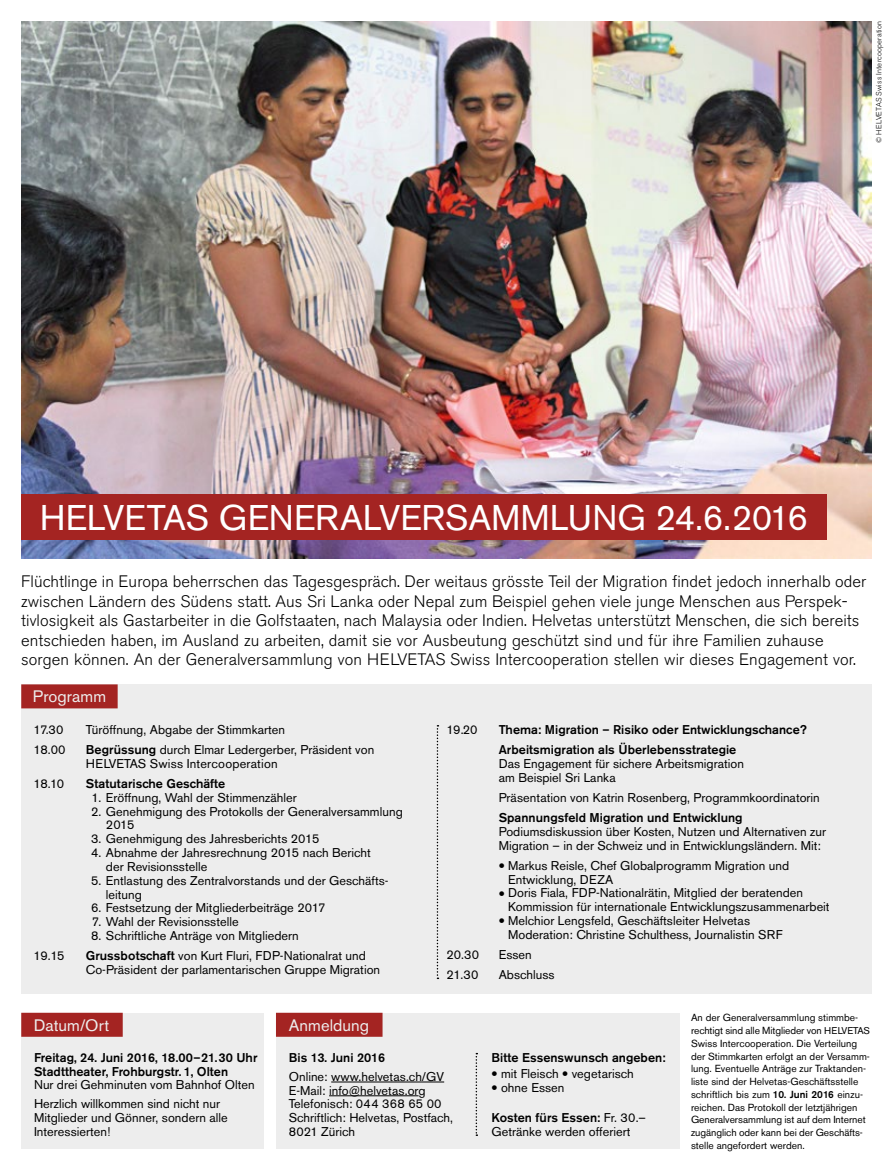
<style>
.page{position:relative;width:893px;height:1170px;background:#fff}
.page>*{position:absolute;margin:0;border:0;box-sizing:border-box;transform-origin:0 0}
.t1{font:35.4px "Akzidenz Grotesk BE";color:#fff}
.t2{font:300 16.5px/19.5px "Akzidenz Grotesk BE";letter-spacing:.005em;color:#000}
.t3{font:16.5px "Akzidenz Grotesk BE";letter-spacing:.005em;color:#ededed}
.t4{font:12.6px/13.8px "Akzidenz Grotesk BE";letter-spacing:.005em;color:#000}
.t5{font:500 12.6px/13.8px "Akzidenz Grotesk BE";letter-spacing:.005em;color:#000}
.t6{font:10.2px/12.8px "Akzidenz Grotesk BE";letter-spacing:.005em;color:#000}
.t7{font:300 7.5px "Akzidenz Grotesk BE";letter-spacing:.025em;color:#000}
.s1{font-weight:500}
.s2{font-size:18px}
.s3{font-size:9.75px}
</style>
<div class="page">
<img style="left:21px;top:21px;width:851px;height:537px">
<div style="left:21px;top:684px;width:851px;height:309px;background:#ededed"></div>
<div style="left:21px;top:1012px;width:243px;height:136px;background:#ededed"></div>
<div style="left:276px;top:1012px;width:404px;height:136px;background:#ededed"></div>
<hr style="left:331px;top:1081px;width:113px;height:1px;background:#000">
<hr style="left:329px;top:1095px;width:90px;height:1px;background:#000">
<div style="left:21px;top:684px;width:97px;height:24px;background:#a42422"></div>
<div style="left:21px;top:1012px;width:102px;height:24px;background:#a42422"></div>
<div style="left:276px;top:1012px;width:107px;height:24px;background:#a42422"></div>
<svg style="left:437px;top:725px;width:1px;height:253px"></svg>
<svg style="left:476px;top:1052px;width:1px;height:83px"></svg>
<div style="left:21px;top:494px;width:805px;height:46px;background:#a42422"></div>
<p class="t7" style="left:875px;top:143px;width:123px;rotate:-90deg">© HELVETAS Swiss Intercooperation</p>
<h1 class="t1" style="left:40px;top:496px;width:770px">HELVETAS GENERALVERSAMMLUNG 24.6.2016</h1>
<p class="t2" style="left:21px;top:572px;width:847px">Flüchtlinge in Europa beherrschen das Tagesgespräch. Der weitaus grösste Teil der Migration findet jedoch innerhalb oder zwischen Ländern des Südens statt. Aus Sri Lanka oder Nepal zum Beispiel gehen viele junge Menschen aus Perspek&shy;tivlosigkeit als Gastarbeiter in die Golfstaaten, nach Malaysia oder Indien. Helvetas unterstützt Menschen, die sich bereits entschieden haben, im Ausland zu arbeiten, damit sie vor Ausbeutung geschützt sind und für ihre Familien zuhause sorgen können. An der Generalversammlung von HELVETAS Swiss Intercooperation stellen wir dieses Engagement vor.</p>
<h2 class="t3" style="left:33px;top:686px;width:75px">Programm</h2>
<p class="t4" style="left:34px;top:722px;width:32px">17.30</p>
<p class="t4" style="left:86px;top:722px;width:201px">Türöffnung, Abgabe der Stimmkarten</p>
<p class="t4" style="left:34px;top:742px;width:33px">18.00</p>
<p class="t4" style="left:86px;top:742px;width:290px"><span class="s1">Begrüssung</span> durch Elmar Ledergerber, Präsident von<br>HELVETAS Swiss Intercooperation</p>
<p class="t4" style="left:34px;top:776px;width:32px">18.10</p>
<p class="t5" style="left:86px;top:776px;width:141px">Statutarische Geschäfte</p>
<p class="t4" style="left:92px;top:790px;width:207px">1. Eröffnung, Wahl der Stimmenzähler</p>
<p class="t4" style="left:106px;top:804px;width:298px;text-indent:-15px">2. Genehmigung des Protokolls der Generalversammlung<br>2015</p>
<p class="t4" style="left:91px;top:831px;width:230px">3. Genehmigung des Jahresberichts 2015</p>
<p class="t4" style="left:106px;top:845px;width:266px;text-indent:-15px">4. Abnahme der Jahresrechnung 2015 nach Bericht der Revisionsstelle</p>
<p class="t4" style="left:106px;top:873px;width:284px;text-indent:-15px">5. Entlastung des Zentralvorstands und der Geschäfts&shy;leitung</p>
<p class="t4" style="left:91px;top:900px;width:236px">6. Festsetzung der Mitgliederbeiträge 2017</p>
<p class="t4" style="left:92px;top:914px;width:148px">7. Wahl der Revisionsstelle</p>
<p class="t4" style="left:91px;top:928px;width:209px">8. Schriftliche Anträge von Mitgliedern</p>
<p class="t4" style="left:34px;top:948px;width:33px">19.15</p>
<p class="t4" style="left:86px;top:948px;width:296px"><span class="s1">Grussbotschaft</span> von Kurt Fluri, FDP-Nationalrat und<br>Co-Präsident der parlamentarischen Gruppe Migration</p>
<p class="t4" style="left:446px;top:722px;width:33px">19.20</p>
<p class="t5" style="left:499px;top:719px;width:310px;line-height:20.1px">Thema: Migration – Risiko oder Entwicklungschance?<br>Arbeitsmigration als Überlebensstrategie</p>
<p class="t4" style="left:499px;top:756px;width:247px">Das Engagement für sichere Arbeitsmigration am Beispiel Sri Lanka</p>
<p class="t4" style="left:499px;top:790px;width:323px">Präsentation von Katrin Rosenberg, Programmkoordinatorin</p>
<p class="t5" style="left:499px;top:810px;width:245px">Spannungsfeld Migration und Entwicklung</p>
<p class="t4" style="left:499px;top:824px;width:329px">Podiumsdiskussion über Kosten, Nutzen und Alternativen zur<br>Migration – in der Schweiz und in Entwicklungsländern. Mit:</p>
<p class="t4" style="left:508px;top:858px;width:282px;text-indent:-10px"><span class="s2">•</span> Markus Reisle, Chef Globalprogramm Migration und<br>Entwicklung, DEZA</p>
<p class="t4" style="left:508px;top:886px;width:323px;text-indent:-10px"><span class="s2">•</span> Doris Fiala, FDP-Nationalrätin, Mitglied der beratenden<br>Kommission für internationale Entwicklungszusammenarbeit</p>
<p class="t4" style="left:508px;top:913px;width:276px;text-indent:-10px"><span class="s2">•</span> Melchior Lengsfeld, Geschäftsleiter Helvetas<br>Moderation: Christine Schulthess, Journalistin SRF</p>
<p class="t4" style="left:446px;top:947px;width:34px">20.30</p>
<p class="t4" style="left:499px;top:947px;width:35px">Essen</p>
<p class="t4" style="left:446px;top:967px;width:34px">21.30</p>
<p class="t4" style="left:499px;top:967px;width:57px">Abschluss</p>
<h2 class="t3" style="left:34px;top:1015px;width:77px">Datum/Ort</h2>
<h2 class="t3" style="left:289px;top:1015px;width:82px">Anmeldung</h2>
<p class="t6" style="left:691px;top:1011px;width:180px">An der Generalversammlung stimmbe&shy;rechtigt sind alle Mitglieder von <span class="s3">HELVETAS </span>Swiss Intercooperation. Die Verteilung der Stimmkarten erfolgt an der Versamm&shy;lung. Eventuelle Anträge zur Traktanden&shy;liste sind der Helvetas-Geschäftsstelle schriftlich bis zum <span class="s1">10. Juni 2016</span> einzu&shy;reichen. Das Protokoll der letztjährigen Generalversammlung ist auf dem Internet zugänglich oder kann bei der Geschäfts&shy;stelle angefordert werden.</p>
<p class="t5" style="left:289px;top:1050px;width:98px">Bis 13. Juni 2016</p>
<p class="t4" style="left:289px;top:1069px;width:166px">Online: www.helvetas.ch/GV<br>E-Mail: info@helvetas.org<br>Telefonisch: 044 368 65 00<br>Schriftlich: Helvetas, Postfach,<br>8021 Zürich</p>
<p class="t5" style="left:492px;top:1050px;width:175px">Bitte Essenswunsch angeben:</p>
<p class="t4" style="left:492px;top:1066px;width:144px"><span class="s2">•</span> mit Fleisch <span class="s2">•</span> vegetarisch</p>
<p class="t4" style="left:492px;top:1080px;width:74px"><span class="s2">•</span> ohne Essen</p>
<p class="t4" style="left:492px;top:1110px;width:156px"><span class="s1">Kosten fürs Essen:</span> Fr. 30.–<br>Getränke werden offeriert</p>
<p class="t5" style="left:34px;top:1050px;width:225px">Freitag, 24. Juni 2016, 18.00–21.30 Uhr<br>Stadttheater, Frohburgstr. 1, Olten</p>
<p class="t4" style="left:34px;top:1075px;width:222px;line-height:18.9px">Nur drei Gehminuten vom Bahnhof Olten<br>Herzlich willkommen sind nicht nur</p>
<p class="t4" style="left:34px;top:1110px;width:195px">Mitglieder und Gönner, sondern alle<br>Interessierten!</p>
</div>
